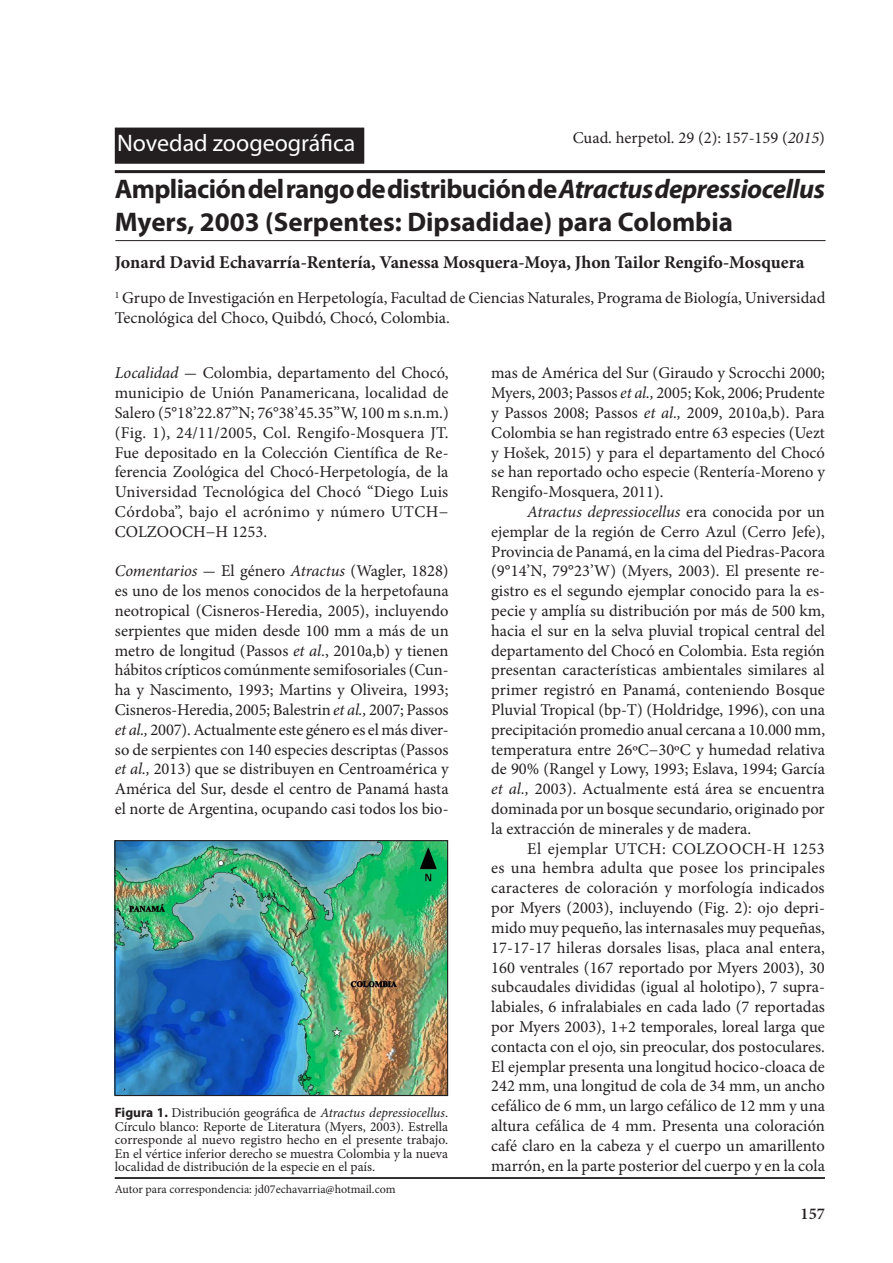
<style>
.page{position:relative;width:893px;height:1263px;background:#fff}
.page>*{position:absolute;margin:0;border:0;box-sizing:border-box;transform-origin:0 0}
.Título{font:700 27px/32.4px "Myriad Pro";letter-spacing:-.01em;color:#231f20}
.Sección{font:24px "Myriad Pro";color:#fff}
.Autores{font:700 18px "Minion Pro";color:#231f20}
.C__de_texto{font:16.5px/19.8px "Minion Pro";color:#231f20;text-align:justify}
.Direcciones{font:16.5px/19.8px "Minion Pro";color:#231f20}
.t1{font:600 16.5px "Minion Pro";color:#231f20}
.Resumen{font:13.5px/13.5px "Minion Pro";color:#231f20;text-align:justify}
.Correspondencia{font:12px "Minion Pro";color:#231f20}
.s1{font-style:italic}
.s2{font-family:"Myriad Pro";font-weight:700}
</style>
<div class="page">
<div style="left:116px;top:128px;width:248px;height:35px;background:#231f20"></div>
<div style="left:115px;top:128px;width:249px;height:36px;border:2px solid #231f20"></div>
<hr style="left:115px;top:170px;width:710px;height:3px;background:#231f20">
<hr style="left:115px;top:1177px;width:710px;height:1px;background:#231f20">
<hr style="left:115px;top:1178px;width:710px;height:1px;background:#231f20">
<hr style="left:115px;top:240px;width:711px;height:1px;background:#231f20">
<img style="left:116px;top:842px;width:330px;height:252px">
<div style="left:114px;top:840px;width:334px;height:256px;border:1px solid #231f20"></div>
<p class="Sección" style="left:117px;top:128px;width:240px">Novedad zoogeográfica</p>
<p class="C__de_texto" style="left:573px;top:128px;width:254px">Cuad. herpetol. 29 (2): 157-159 (<span class="s1">2015</span>)</p>
<p class="Título" style="left:115px;top:172px;width:712px">Ampliación del rango de distribución de <span class="s1">Atractus depressiocellus<br></span>Myers, 2003 (Serpentes: Dipsadidae) para Colombia</p>
<p class="Autores" style="left:115px;top:250px;width:691px">Jonard David Echavarría-Rentería, Vanessa Mosquera-Moya, Jhon Tailor Rengifo-Mosquera</p>
<p class="Direcciones" style="left:115px;top:288px;width:712px"><sup>1</sup> Grupo de Investigación en Herpetología, Facultad de Ciencias Naturales, Programa de Biología, Universidad<br>Tecnológica del Choco, Quibdó, Chocó, Colombia.</p>
<p class="C__de_texto" style="left:115px;top:363px;width:335px"><span class="s1">Localidad</span> - Colombia, departamento del Chocó, municipio de Unión Panamericana, localidad de Salero (5°18’22.87”N; 76°38’45.35”W, 100 m s.n.m.) (Fig. 1), 24/11/2005, Col. Rengifo-Mosquera JT.<br>Fue depositado en la Colección Científica de Re&shy;ferencia Zoológica del Chocó-Herpetología, de la Universidad Tecnológica del Chocó “Diego Luis Córdoba”, bajo el acrónimo y número UTCH− COLZOOCH−H 1253.</p>
<p class="C__de_texto" style="left:115px;top:561px;width:335px"><span class="s1">Comentarios</span> - El género <span class="s1">Atractus</span> (Wagler, 1828) es uno de los menos conocidos de la herpetofauna neotropical (Cisneros-Heredia, 2005), incluyendo serpientes que miden desde 100 mm a más de un metro de longitud (Passos <span class="s1">et al</span>., 2010a,b) y tienen hábitos crípticos comúnmente semifosoriales (Cun&shy;ha y Nascimento, 1993; Martins y Oliveira, 1993; Cisneros-Heredia, 2005; Balestrin <span class="s1">et al.,</span> 2007; Passos <span class="s1">et al.,</span> 2007). Actualmente este género es el más diver&shy;so de serpientes con 140 especies descriptas (Passos <span class="s1">et al.,</span> 2013) que se distribuyen en Centroamérica y América del Sur, desde el centro de Panamá hasta el norte de Argentina, ocupando casi todos los bio-</p>
<p class="Resumen" style="left:115px;top:1106px;width:335px"><span class="s2">Figura 1.</span> Distribución geográfica de <span class="s1">Atractus depressiocellus</span>.<br>Círculo blanco: Reporte de Literatura (Myers, 2003). Estrella corresponde al nuevo registro hecho en el presente trabajo.<br>En el vértice inferior derecho se muestra Colombia y la nueva localidad de distribución de la especie en el país.</p>
<p class="Correspondencia" style="left:115px;top:1181px;width:282px">Autor para correspondencia: jd07echavarria@hotmail.com</p>
<p class="C__de_texto" style="left:491px;top:363px;width:335px">mas de América del Sur (Giraudo y Scrocchi 2000; Myers, 2003; Passos <span class="s1">et al.,</span> 2005; Kok, 2006; Prudente y Passos 2008; Passos <span class="s1">et al.,</span> 2009, 2010a,b). Para Colombia se han registrado entre 63 especies (Uezt y Hošek, 2015) y para el departamento del Chocó se han reportado ocho especie (Rentería-Moreno y Rengifo-Mosquera, 2011).</p>
<p class="C__de_texto" style="left:491px;top:502px;width:336px;text-indent:36px"><span class="s1">Atractus depressiocellus</span> era conocida por un ejemplar de la región de Cerro Azul (Cerro Jefe), Provincia de Panamá, en la cima del Piedras-Pacora (9°14’N, 79°23’W) (Myers, 2003). El presente re&shy;gistro es el segundo ejemplar conocido para la es&shy;pecie y amplía su distribución por más de 500 km, hacia el sur en la selva pluvial tropical central del departamento del Chocó en Colombia. Esta región presentan características ambientales similares al primer registró en Panamá, conteniendo Bosque Pluvial Tropical (bp-T) (Holdridge, 1996), con una precipitación promedio anual cercana a 10.000 mm, temperatura entre 26ºC−30ºC y humedad relativa de 90% (Rangel y Lowy, 1993; Eslava, 1994; García <span class="s1">et al.,</span> 2003). Actualmente está área se encuentra dominada por un bosque secundario, originado por la extracción de minerales y de madera.</p>
<p class="C__de_texto" style="left:491px;top:838px;width:335px;text-indent:36px">El ejemplar UTCH: COLZOOCH-H 1253 es una hembra adulta que posee los principales caracteres de coloración y morfología indicados por Myers (2003), incluyendo (Fig. 2): ojo depri&shy;mido muy pequeño, las internasales muy pequeñas, 17-17-17 hileras dorsales lisas, placa anal entera, 160 ventrales (167 reportado por Myers 2003), 30 subcaudales divididas (igual al holotipo), 7 supra&shy;labiales, 6 infralabiales en cada lado (7 reportadas por Myers 2003), 1+2 temporales, loreal larga que contacta con el ojo, sin preocular, dos postoculares.<br>El ejemplar presenta una longitud hocico-cloaca de 242 mm, una longitud de cola de 34 mm, un ancho cefálico de 6 mm, un largo cefálico de 12 mm y una altura cefálica de 4 mm. Presenta una coloración café claro en la cabeza y el cuerpo un amarillento marrón, en la parte posterior del cuerpo y en la cola</p>
<p class="t1" style="left:800px;top:1202px;width:26px">157</p>
</div>
